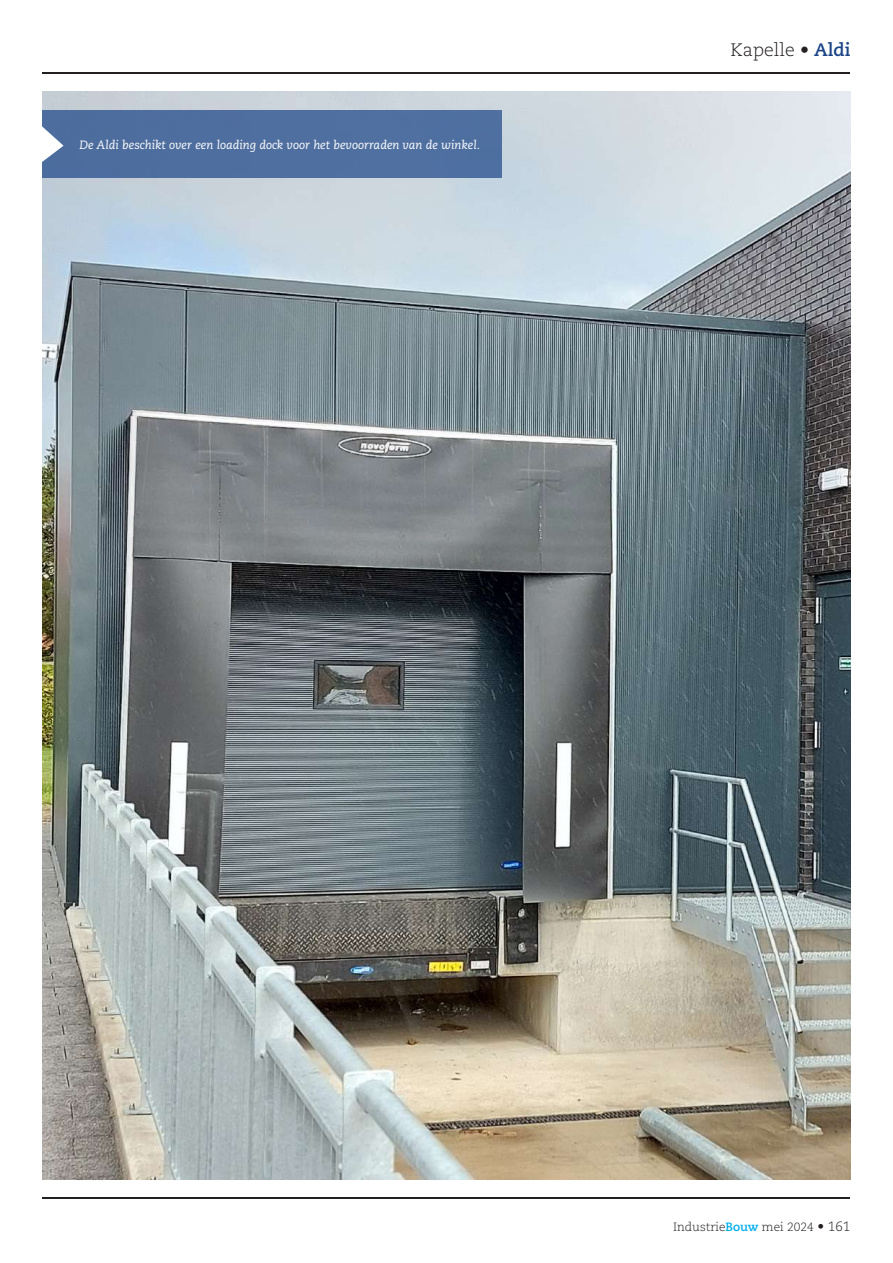
<style>
.page{position:relative;width:893px;height:1263px;background:#fff}
.page>*{position:absolute;margin:0;border:0;box-sizing:border-box;transform-origin:0 0}
.t1{font:300 18px "Caecilia LT Pro 45";color:#231f20}
.t2{font:italic 12px "Caecilia LT Pro 56";color:#fff}
.t3{font:300 12px "Caecilia LT Pro 45";color:#231f20}
.s1{font-family:"Caecilia LT Pro 75";font-weight:700;color:#1a4487}
.s2{font-family:"Caecilia LT Pro 75";font-weight:700;color:#00aeef}
.s3{font-size:13.5px}
</style>
<div class="page">
<hr style="left:43px;top:72px;width:807px;height:1px;background:#231f20">
<hr style="left:43px;top:1198px;width:807px;height:1px;background:#231f20">
<img style="left:43px;top:92px;width:807px;height:1087px">
<div style="left:42px;top:110px;width:460px;height:68px;background:#4e6fa0"></div>
<svg style="left:42px;top:126px;width:22px;height:36px"></svg>
<p class="t2" style="left:80px;top:137px;width:402px">De Aldi beschikt over een loading dock voor het bevoorraden van de winkel.</p>
<h1 class="t1" style="left:731px;top:39px;width:121px">Kapelle • <span class="s1">Aldi</span></h1>
<p class="t3" style="left:673px;top:1219px;width:179px">Industrie<span class="s2">Bouw</span> mei 2024 <span class="s3">• 161</span></p>
</div>
